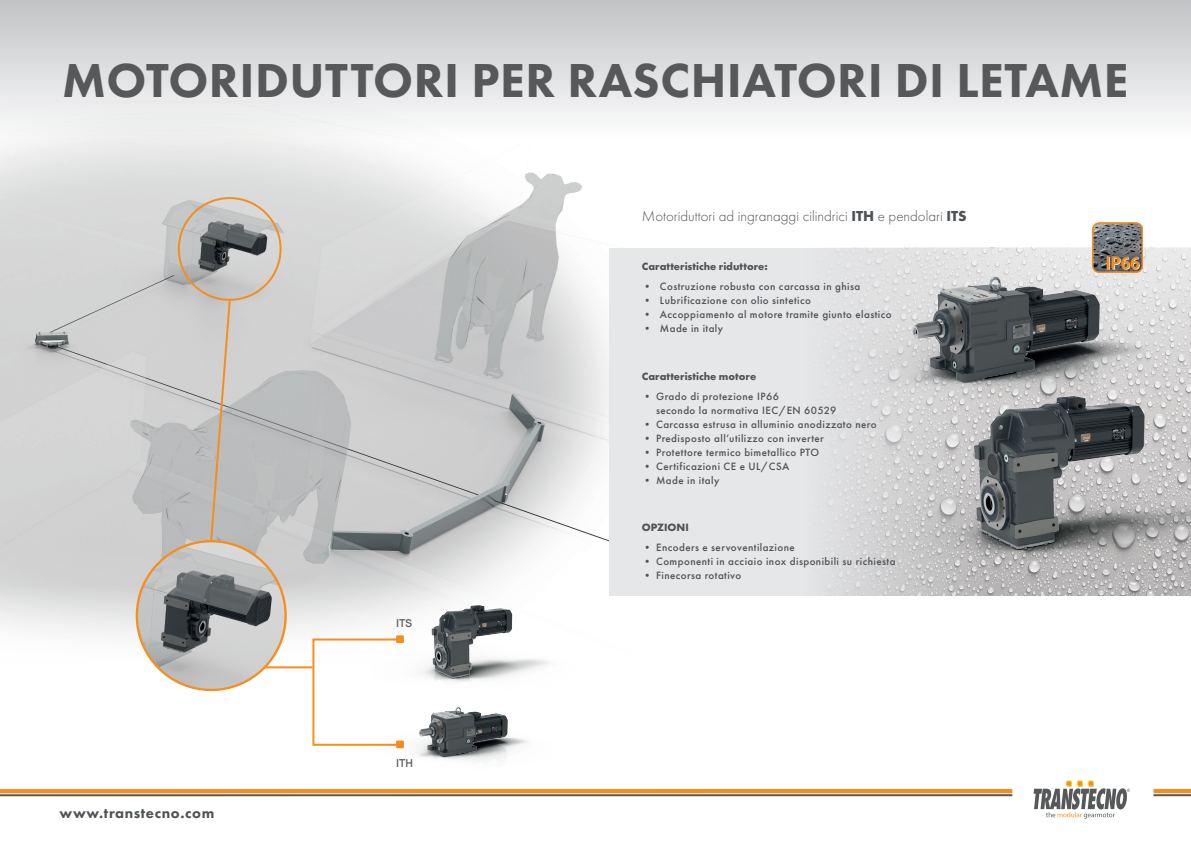
<style>
.page{position:relative;width:1191px;height:842px;background:#fff}
.page>*{position:absolute;margin:0;border:0;box-sizing:border-box;transform-origin:0 0}
.t1{font:800 49.4px "Futura PT";letter-spacing:.01em;color:#57585a}
.t2{font:300 15px "Futura PT";color:#4f5356}
.t3{font:800 15px "Futura PT";letter-spacing:.04em;color:#4f5356}
.t4{font:700 11.3px "Aaux Pro";color:#57585a}
.t5{font:500 11px/14px "Futura PT";letter-spacing:.04em;color:#4f5356}
.t6{font:700 11px "Futura PT";color:#4f5356}
.s1{font-weight:700}
</style>
<div class="page">
<img style="left:0;top:139px;width:610px;height:523px">
<div style="left:0;top:0;width:1191px;height:139px;background:linear-gradient(to bottom,#c2c3c6,#fbfbfc)"></div>
<div style="left:610px;top:248px;width:581px;height:348px;background:#e6e7e9"></div>
<div style="left:312px;top:638px;width:89px;height:108px;border:2px solid #f68e1e"></div>
<hr style="left:251px;top:666px;width:61px;height:2px;background:#f68e1e">
<div style="left:178px;top:197px;width:103px;height:104px;border:2px solid #f68e1e;border-radius:50%"></div>
<img style="left:137px;top:541px;width:149px;height:149px;border-radius:74px">
<svg style="left:209px;top:299px;width:23px;height:243px;background:#c7beb4"></svg>
<img style="left:833px;top:222px;width:358px;height:134px">
<img style="left:338px;top:709px;width:189px;height:52px">
<img style="left:824px;top:356px;width:367px;height:240px">
<img style="left:348px;top:586px;width:262px;height:123px">
<img style="left:1093px;top:223px;width:50px;height:50px">
<svg style="left:0;top:781px;width:1191px;height:38px"></svg>
<hr style="left:1153px;top:794px;width:38px;height:2px;background:#57585a">
<hr style="left:0;top:794px;width:1012px;height:2px;background:#57585a">
<h1 class="t1" style="left:62px;top:49px;width:1068px">MOTORIDUTTORI PER RASCHIATORI DI LETAME</h1>
<h2 class="t3" style="left:60px;top:804px;width:156px">www.transtecno.com</h2>
<p class="t4" style="left:396px;top:615px;width:18px">ITS</p>
<p class="t4" style="left:396px;top:756px;width:18px">ITH</p>
<h2 class="t2" style="left:642px;top:208px;width:326px">Motoriduttori ad ingranaggi cilindrici <span class="s1">ITH</span> e pendolari <span class="s1">ITS</span></h2>
<p class="t6" style="left:642px;top:260px;width:127px">Caratteristiche riduttore:</p>
<p class="t5" style="left:642px;top:279px;width:220px">• Costruzione robusta con carcassa in ghisa</p>
<p class="t5" style="left:642px;top:293px;width:170px">• Lubrificazione con olio sintetico</p>
<p class="t5" style="left:642px;top:307px;width:251px">• Accoppiamento al motore tramite giunto elastico</p>
<p class="t5" style="left:642px;top:321px;width:83px">• Made in italy</p>
<p class="t6" style="left:642px;top:369px;width:116px">Caratteristiche motore</p>
<p class="t5" style="left:656px;top:389px;width:182px;text-indent:-14px">• Grado di protezione IP66<br>secondo la normativa IEC/EN 60529</p>
<p class="t5" style="left:642px;top:417px;width:236px">• Carcassa estrusa in alluminio anodizzato nero</p>
<p class="t5" style="left:642px;top:431px;width:183px">• Predisposto all’utilizzo con inverter</p>
<p class="t5" style="left:642px;top:445px;width:179px">• Protettore termico bimetallico PTO</p>
<p class="t5" style="left:642px;top:459px;width:149px">• Certificazioni CE e UL/CSA</p>
<p class="t5" style="left:642px;top:473px;width:79px">• Made in italy</p>
<p class="t6" style="left:642px;top:520px;width:48px">OPZIONI</p>
<p class="t5" style="left:642px;top:540px;width:154px">• Encoders e servoventilazione</p>
<p class="t5" style="left:642px;top:554px;width:255px">• Componenti in acciaio inox disponibili su richiesta</p>
<p class="t5" style="left:642px;top:568px;width:101px">• Finecorsa rotativo</p>
</div>
